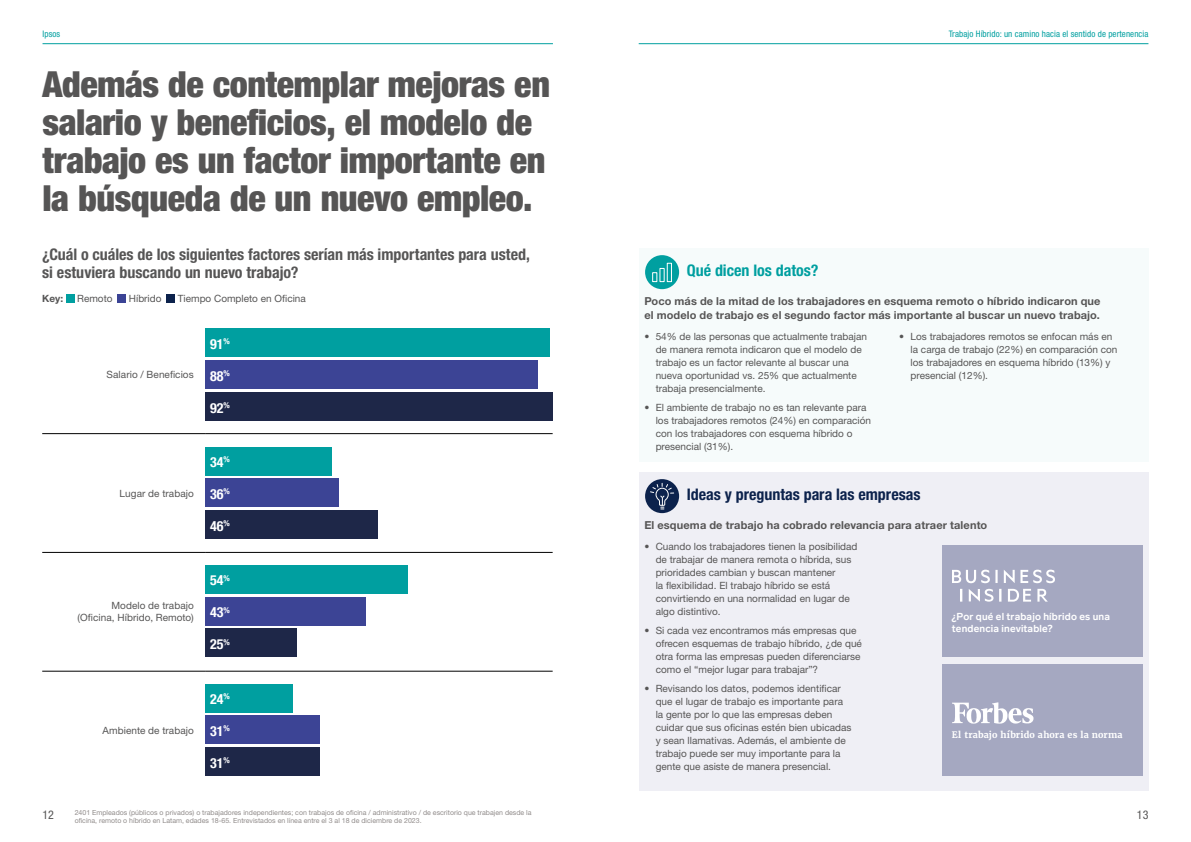
<style>
.page{position:relative;width:1191px;height:842px;background:#fff}
.page>*{position:absolute;margin:0;border:0;box-sizing:border-box;transform-origin:0 0}
.t1{font:900 condensed 36px/38px "Helvetica Neue LT Pro";letter-spacing:-.01em;color:#565555}
.t2{font:700 condensed 16px/18px "Helvetica Neue LT Pro";color:#565555}
.t3{font:700 condensed 16px "Helvetica Neue LT Pro";letter-spacing:-.005em;color:#0c224c}
.t4{font:700 condensed 16px "Helvetica Neue LT Pro";color:#009fa0}
.t5{font:700 condensed 14px "Helvetica Neue";color:#fff}
.t6{font:condensed 12px "Helvetica Neue LT Pro";color:#565555}
.t7{font:700 11px/14px "Helvetica Neue LT Pro";letter-spacing:.01em;color:#565555}
.t8{font:10px/13px "Helvetica Neue LT Pro";color:#565555}
.t9{font:700 10px/12px "Lab Grotesque";letter-spacing:.02em;color:#fff}
.t10{font:700 10px "Helvetica Neue LT Pro";color:#565555}
.t11{font:condensed 9px "Helvetica Neue LT Pro";letter-spacing:.01em;color:#009fa0}
.t12{font:700 9px "Merriweather";letter-spacing:.015em;color:#fff}
.t13{font:7px/8.4px "Helvetica Neue LT Pro";color:#918c8b}
</style>
<div class="page">
<hr style="left:638px;top:43px;width:510px;height:1px;background:#009fa0">
<hr style="left:43px;top:43px;width:510px;height:1px;background:#009fa0">
<div style="left:66px;top:294px;width:8px;height:8px;background:#009fa0"></div>
<div style="left:118px;top:294px;width:8px;height:8px;background:#3b4395"></div>
<div style="left:166px;top:294px;width:9px;height:8px;background:#0c224c"></div>
<hr style="left:42px;top:433px;width:163px;height:1px;background:#000">
<hr style="left:205px;top:433px;width:347px;height:1px;background:#000">
<hr style="left:42px;top:552px;width:163px;height:1px;background:#000">
<hr style="left:205px;top:552px;width:347px;height:1px;background:#000">
<hr style="left:42px;top:671px;width:163px;height:1px;background:#000">
<hr style="left:205px;top:671px;width:347px;height:1px;background:#000">
<div style="left:638px;top:472px;width:510px;height:319px;background:#efeff5"></div>
<div style="left:638px;top:248px;width:510px;height:213px;background:#f6fbfb"></div>
<svg style="left:645px;top:255px;width:34px;height:34px"></svg>
<div style="left:652px;top:272px;width:5px;height:10px;border:1px solid #fff"></div>
<div style="left:667px;top:263px;width:5px;height:19px;border:1px solid #fff"></div>
<div style="left:645px;top:479px;width:34px;height:34px;background:#0c224c;border-radius:50%"></div>
<svg style="left:649px;top:483px;width:24px;height:26px"></svg>
<div style="left:942px;top:545px;width:200px;height:111px;background:#a5a8c1"></div>
<svg style="left:952px;top:570px;width:103px;height:32px"></svg>
<div style="left:942px;top:665px;width:200px;height:111px;background:#a5a8c1"></div>
<svg style="left:952px;top:702px;width:81px;height:22px"></svg>
<div style="left:205px;top:392px;width:348px;height:28px;background:#1e2748"></div>
<div style="left:205px;top:510px;width:172px;height:29px;background:#1e2748"></div>
<div style="left:205px;top:629px;width:92px;height:28px;background:#1e2748"></div>
<div style="left:205px;top:747px;width:115px;height:29px;background:#1e2748"></div>
<div style="left:205px;top:360px;width:332px;height:29px;background:#3c4495"></div>
<div style="left:205px;top:479px;width:134px;height:28px;background:#3c4495"></div>
<div style="left:205px;top:597px;width:161px;height:28px;background:#3c4495"></div>
<div style="left:205px;top:715px;width:115px;height:29px;background:#3c4495"></div>
<div style="left:205px;top:329px;width:344px;height:28px;background:#009fa0"></div>
<div style="left:205px;top:447px;width:126px;height:28px;background:#009fa0"></div>
<div style="left:205px;top:565px;width:203px;height:29px;background:#009fa0"></div>
<div style="left:205px;top:684px;width:88px;height:28px;background:#009fa0"></div>
<p class="t11" style="left:43px;top:28px;width:19px">Ipsos</p>
<p class="t11" style="left:948px;top:28px;width:201px">Trabajo Híbrido: un camino hacia el sentido de pertenencia</p>
<h1 class="t1" style="left:43px;top:65px;width:509px">Además de contemplar mejoras en salario y beneficios, el modelo de trabajo es un factor importante en la búsqueda de un nuevo empleo.</h1>
<h2 class="t2" style="left:42px;top:245px;width:489px">¿Cuál o cuáles de los siguientes factores serían más importantes para usted, si estuviera buscando un nuevo trabajo?</h2>
<p class="t10" style="left:42px;top:293px;width:22px">Key:</p>
<p class="t8" style="left:77px;top:292px;width:37px">Remoto</p>
<p class="t8" style="left:129px;top:292px;width:34px">Híbrido</p>
<p class="t8" style="left:178px;top:292px;width:129px">Tiempo Completo en Oficina</p>
<p class="t8" style="left:107px;top:367px;width:89px">Salario / Beneficios</p>
<h3 class="t5" style="left:210px;top:332px;width:21px">91<sup>%</sup></h3>
<h3 class="t5" style="left:210px;top:364px;width:21px">88<sup>%</sup></h3>
<h3 class="t5" style="left:210px;top:396px;width:21px">92<sup>%</sup></h3>
<p class="t8" style="left:120px;top:486px;width:76px">Lugar de trabajo</p>
<h3 class="t5" style="left:210px;top:450px;width:21px">34<sup>%</sup></h3>
<h3 class="t5" style="left:210px;top:482px;width:21px">36<sup>%</sup></h3>
<h3 class="t5" style="left:210px;top:514px;width:21px">46<sup>%</sup></h3>
<p class="t8" style="left:78px;top:599px;width:118px;line-height:12px;text-align:right">Modelo de trabajo (Oficina, Híbrido, Remoto)</p>
<h3 class="t5" style="left:210px;top:569px;width:21px">54<sup>%</sup></h3>
<h3 class="t5" style="left:210px;top:601px;width:21px">43<sup>%</sup></h3>
<h3 class="t5" style="left:210px;top:633px;width:21px">25<sup>%</sup></h3>
<p class="t8" style="left:103px;top:724px;width:93px">Ambiente de trabajo</p>
<h3 class="t5" style="left:210px;top:687px;width:21px">24<sup>%</sup></h3>
<h3 class="t5" style="left:210px;top:719px;width:21px">31<sup>%</sup></h3>
<h3 class="t5" style="left:210px;top:751px;width:21px">31<sup>%</sup></h3>
<h2 class="t4" style="left:687px;top:261px;width:133px">Qué dicen los datos?</h2>
<p class="t7" style="left:644px;top:293px;width:458px">Poco más de la mitad de los trabajadores en esquema remoto o híbrido indicaron que el modelo de trabajo es el segundo factor más importante al buscar un nuevo trabajo.</p>
<p class="t8" style="left:655px;top:330px;width:213px;text-indent:-11px">• 54% de las personas que actualmente trabajan de manera remota indicaron que el modelo de trabajo es un factor relevante al buscar una nueva oportunidad vs. 25% que actualmente trabaja presencialmente.</p>
<p class="t8" style="left:655px;top:401px;width:217px;text-indent:-11px">• El ambiente de trabajo no es tan relevante para los trabajadores remotos (24%) en comparación con los trabajadores con esquema híbrido o presencial (31%).</p>
<p class="t8" style="left:910px;top:330px;width:208px;text-indent:-11px">• Los trabajadores remotos se enfocan más en la carga de trabajo (22%) en comparación con los trabajadores en esquema híbrido (13%) y presencial (12%).</p>
<h2 class="t3" style="left:687px;top:485px;width:235px">Ideas y preguntas para las empresas</h2>
<p class="t7" style="left:644px;top:517px;width:344px">El esquema de trabajo ha cobrado relevancia para atraer talento</p>
<p class="t8" style="left:655px;top:540px;width:203px;text-indent:-11px">• Cuando los trabajadores tienen la posibilidad de trabajar de manera remota o híbrida, sus prioridades cambian y buscan mantener<br>la flexibilidad. El trabajo híbrido se está convirtiendo en una normalidad en lugar de algo distintivo.</p>
<p class="t8" style="left:655px;top:623px;width:208px;text-indent:-11px">• Si cada vez encontramos más empresas que ofrecen esquemas de trabajo híbrido, ¿de qué otra forma las empresas pueden diferenciarse como el “mejor lugar para trabajar”?</p>
<p class="t8" style="left:655px;top:681px;width:197px;text-indent:-11px">• Revisando los datos, podemos identificar que el lugar de trabajo es importante para la gente por lo que las empresas deben cuidar que sus oficinas estén bien ubicadas y sean llamativas. Además, el ambiente de trabajo puede ser muy importante para la gente que asiste de manera presencial.</p>
<p class="t9" style="left:952px;top:610px;width:160px">¿Por qué el trabajo híbrido es una tendencia inevitable?</p>
<p class="t12" style="left:952px;top:729px;width:172px">El trabajo híbrido ahora es la norma</p>
<p class="t13" style="left:75px;top:808px;width:458px">2401 Empleados (públicos o privados) o trabajadores independientes; con trabajos de oficina / administrativo / de escritorio que trabajen desde la oficina, remoto o híbrido en Latam, edades 18-65. Entrevistados en línea entre el 3 al 18 de diciembre de 2023.</p>
<p class="t6" style="left:43px;top:807px;width:13px">12</p>
<p class="t6" style="left:1137px;top:807px;width:13px">13</p>
</div>
